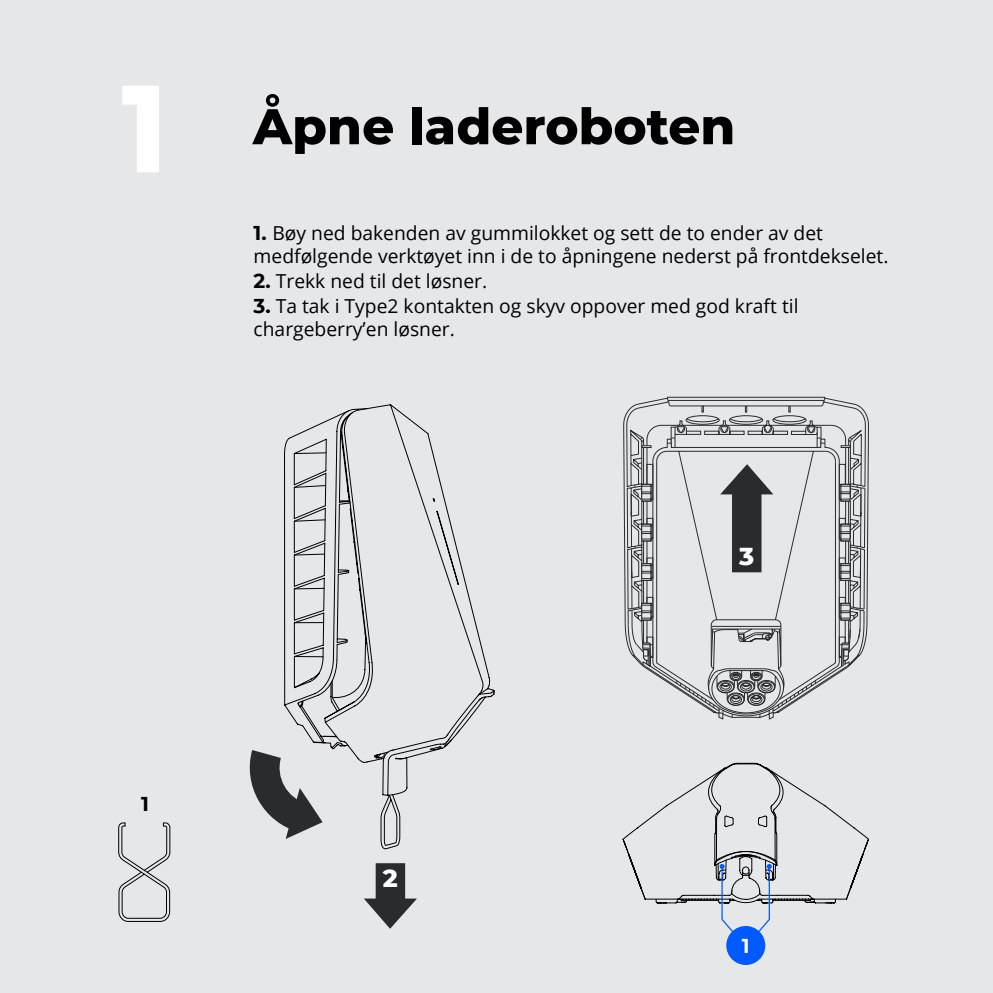
<style>
.page{position:relative;width:993px;height:993px;background:#fff}
.page>*{position:absolute;margin:0;border:0;box-sizing:border-box;transform-origin:0 0}
.t1{font:800 123.75px "Montserrat";color:#fff;scale:.91 1}
.Heading{font:800 50px "Montserrat";color:#000}
.t2{font:800 25px "Montserrat";color:#fff}
.t3{font:700 20px "Montserrat";color:#000}
.t4{font:700 20px "Montserrat";color:#fff}
.t5{font:19.25px/23px "Open Sans";color:#000}
.s1{font-family:"Montserrat";font-weight:700;font-size:20px}
</style>
<div class="page">
<div style="left:0;top:0;width:992px;height:992px;background:#e6e7e8"></div>
<svg style="left:380px;top:796px;width:20px;height:53px"></svg>
<svg style="left:364px;top:863px;width:53px;height:65px"></svg>
<svg style="left:623px;top:397px;width:242px;height:322px"></svg>
<svg style="left:622px;top:762px;width:247px;height:169px"></svg>
<div style="left:726px;top:925px;width:39px;height:39px;background:#005aff;border-radius:50%"></div>
<svg style="left:118px;top:822px;width:52px;height:99px"></svg>
<svg style="left:249px;top:438px;width:74px;height:400px"></svg>
<svg style="left:288px;top:409px;width:120px;height:387px"></svg>
<svg style="left:297px;top:416px;width:197px;height:347px"></svg>
<p class="t1" style="left:121px;top:38px;width:52px">1</p>
<p class="t3" style="left:141px;top:789px;width:9px">1</p>
<p class="Heading" style="left:253px;top:90px;width:483px">Åpne laderoboten</p>
<p class="t5" style="left:253px;top:220px;width:636px"><span class="s1">1.</span> Bøy ned bakenden av gummilokket og sett de to ender av det medfølgende verktøyet inn i de to åpningene nederst på frontdekselet.</p>
<p class="t5" style="left:253px;top:269px;width:235px"><span class="s1">2.</span> Trekk ned til det løsner.</p>
<p class="t5" style="left:253px;top:294px;width:546px"><span class="s1">3.</span> Ta tak i Type2 kontakten og skyv oppover med god kraft til chargeberry’en løsner.</p>
<p class="t2" style="left:383px;top:859px;width:16px">2</p>
<p class="t2" style="left:738px;top:537px;width:17px">3</p>
<p class="t4" style="left:741px;top:930px;width:9px">1</p>
</div>
